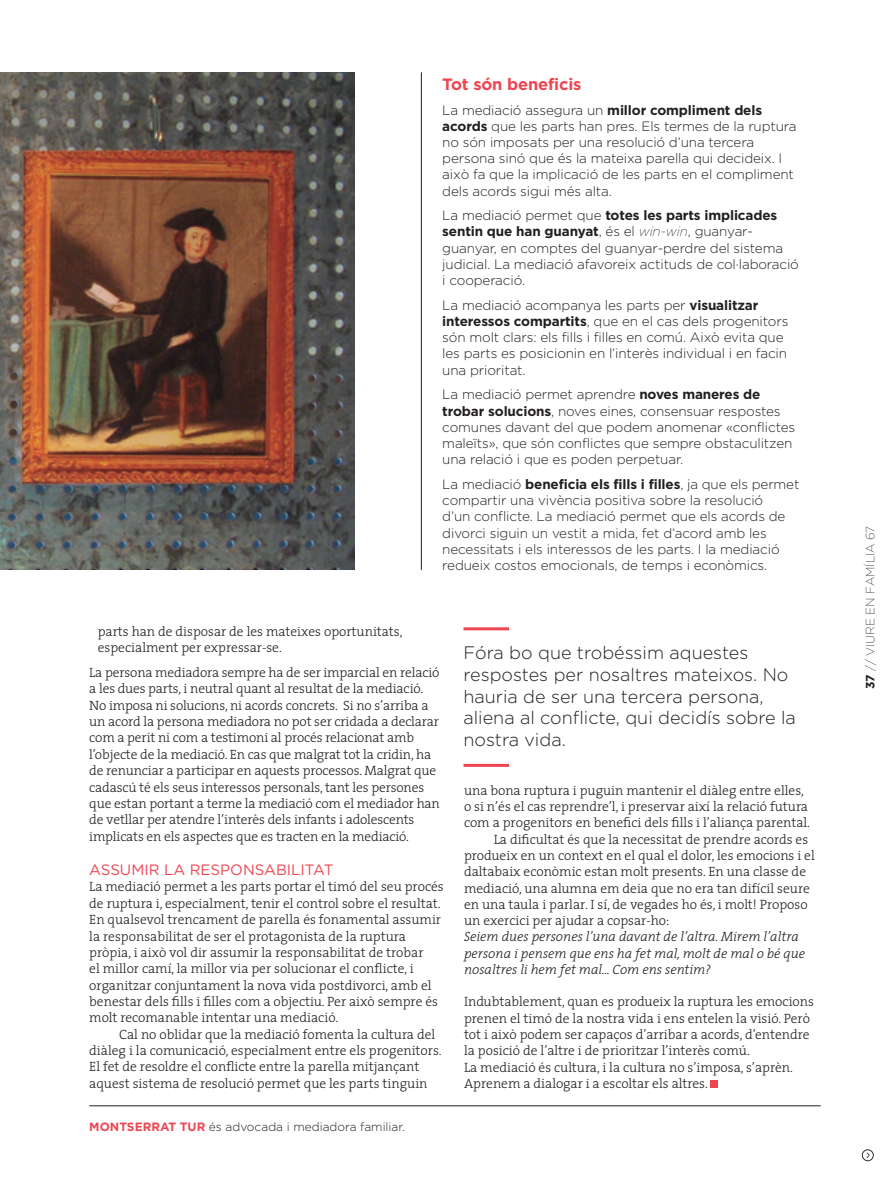
<style>
.page{position:relative;width:893px;height:1191px;background:#fff}
.page>*{position:absolute;margin:0;border:0;box-sizing:border-box;transform-origin:0 0}
.t1{font:300 18px/21.6px "Gotham";color:#231f20}
.t2{font:700 16.5px "Gotham";letter-spacing:-.01em;color:#ee4651}
.t3{font:15px "Gotham";color:#ee4651}
.t4{font:300 13.5px/16.4px "The Serif";color:#231f20}
.t5{font:300 13.5px/16.2px "Gotham";letter-spacing:-.01em;color:#231f20}
.t6{font:italic 300 13.5px/16.2px "The Serif";color:#231f20}
.t7{font:300 12px "Gotham";color:#231f20}
.t8{font:200 12px "Gotham";color:#231f20}
.s1{font-weight:700}
.s2{font-weight:200;font-style:italic}
.s3{font-weight:700;color:#ee4651}
</style>
<div class="page">
<svg style="left:862px;top:1149px;width:12px;height:12px"></svg>
<div style="left:710px;top:1080px;width:8px;height:7px;background:#ee4651"></div>
<hr style="left:421px;top:72px;width:1px;height:498px;background:#231f20">
<hr style="left:89px;top:1105px;width:732px;height:1px;background:#231f20">
<img style="left:0;top:73px;width:354px;height:497px">
<hr style="left:463px;top:627px;width:46px;height:3px;background:#ee4651">
<hr style="left:463px;top:764px;width:46px;height:3px;background:#ee4651">
<p class="t2" style="left:442px;top:74px;width:141px">Tot són beneficis</p>
<p class="t5" style="left:442px;top:101px;width:356px">La mediació assegura un <span class="s1">millor compliment dels acords</span> que les parts han pres. Els termes de la ruptura no són imposats per una resolució d’una tercera persona sinó que és la mateixa parella qui decideix. I això fa que la implicació de les parts en el compliment dels acords sigui més alta.</p>
<p class="t5" style="left:442px;top:207px;width:358px">La mediació permet que <span class="s1">totes les parts implicades sentin que han guanyat</span>, és el <span class="s2">win-win</span>, guanyar&shy;guanyar, en comptes del guanyar-perdre del sistema judicial. La mediació afavoreix actituds de col·laboració i cooperació.</p>
<p class="t5" style="left:442px;top:297px;width:348px">La mediació acompanya les parts per <span class="s1">visualitzar interessos compartits</span>, que en el cas dels progenitors són molt clars: els fills i filles en comú. Això evita que les parts es posicionin en l’interès individual i en facin una prioritat.</p>
<p class="t5" style="left:442px;top:386px;width:354px">La mediació permet aprendre <span class="s1">noves maneres de trobar solucions</span>, noves eines, consensuar respostes comunes davant del que podem anomenar «conflictes maleïts», que són conflictes que sempre obstaculitzen una relació i que es poden perpetuar.</p>
<p class="t5" style="left:442px;top:476px;width:359px">La mediació <span class="s1">beneficia els fills i filles</span>, ja que els permet compartir una vivència positiva sobre la resolució<br>d’un conflicte. La mediació permet que els acords de divorci siguin un vestit a mida, fet d’acord amb les necessitats i els interessos de les parts. I la mediació redueix costos emocionals, de temps i econòmics.</p>
<p class="t4" style="left:98px;top:622px;width:306px">parts han de disposar de les mateixes oportunitats, especialment per expressar-se.</p>
<p class="t4" style="left:89px;top:664px;width:352px">La persona mediadora sempre ha de ser imparcial en relació a les dues parts, i neutral quant al resultat de la mediació.<br>No imposa ni solucions, ni acords concrets. Si no s’arriba a un acord la persona mediadora no pot ser cridada a declarar com a perit ni com a testimoni al procés relacionat amb l’objecte de la mediació. En cas que malgrat tot la cridin, ha de renunciar a participar en aquests processos. Malgrat que cadascú té els seus interessos personals, tant les persones que estan portant a terme la mediació com el mediador han de vetllar per atendre l’interès dels infants i adolescents implicats en els aspectes que es tracten en la mediació.</p>
<p class="t3" style="left:89px;top:861px;width:246px">ASSUMIR LA RESPONSABILITAT</p>
<p class="t4" style="left:89px;top:878px;width:356px">La mediació permet a les parts portar el timó del seu procés de ruptura i, especialment, tenir el control sobre el resultat.<br>En qualsevol trencament de parella és fonamental assumir la responsabilitat de ser el protagonista de la ruptura pròpia, i això vol dir assumir la responsabilitat de trobar<br>el millor camí, la millor via per solucionar el conflicte, i organitzar conjuntament la nova vida postdivorci, amb el benestar dels fills i filles com a objectiu. Per això sempre és molt recomanable intentar una mediació.</p>
<p class="t4" style="left:89px;top:1025px;width:354px;text-indent:30px">Cal no oblidar que la mediació fomenta la cultura del diàleg i la comunicació, especialment entre els progenitors.<br>El fet de resoldre el conflicte entre la parella mitjançant aquest sistema de resolució permet que les parts tinguin</p>
<p class="t7" style="left:89px;top:1120px;width:317px"><span class="s3">MONTSERRAT TUR</span> és advocada i mediadora familiar.</p>
<h1 class="t1" style="left:463px;top:642px;width:334px">Fóra bo que trobéssim aquestes respostes per nosaltres mateixos. No hauria de ser una tercera persona, aliena al conflicte, qui decidís sobre la nostra vida.</h1>
<p class="t4" style="left:464px;top:781px;width:342px">una bona ruptura i puguin mantenir el diàleg entre elles,</p>
<p class="t4" style="left:464px;top:798px;width:346px">o si n’és el cas reprendre’l, i preservar així la relació futura</p>
<p class="t4" style="left:464px;top:814px;width:348px">com a progenitors en benefici dels fills i l’aliança parental.</p>
<p class="t4" style="left:494px;top:830px;width:316px">La dificultat és que la necessitat de prendre acords es</p>
<p class="t4" style="left:464px;top:846px;width:352px">produeix en un context en el qual el dolor, les emocions i el</p>
<p class="t4" style="left:464px;top:863px;width:344px">daltabaix econòmic estan molt presents. En una classe de</p>
<p class="t4" style="left:464px;top:879px;width:347px">mediació, una alumna em deia que no era tan difícil seure</p>
<p class="t4" style="left:464px;top:895px;width:345px">en una taula i parlar. I sí, de vegades ho és, i molt! Proposo</p>
<p class="t4" style="left:464px;top:912px;width:207px">un exercici per ajudar a copsar-ho:</p>
<p class="t6" style="left:464px;top:928px;width:343px">Seiem dues persones l’una davant de l’altra. Mirem l’altra persona i pensem que ens ha fet mal, molt de mal o bé que nosaltres li hem fet mal... Com ens sentim?</p>
<p class="t4" style="left:464px;top:993px;width:351px">Indubtablement, quan es produeix la ruptura les emocions prenen el timó de la nostra vida i ens entelen la visió. Però tot i això podem ser capaços d’arribar a acords, d’entendre la posició de l’altre i de prioritzar l’interès comú.<br>La mediació és cultura, i la cultura no s’imposa, s’aprèn.<br>Aprenem a dialogar i a escoltar els altres.</p>
<p class="t8" style="left:866px;top:689px;width:164px;rotate:-90deg"><span class="s1">37</span> // VIURE EN FAMÍLIA 67</p>
</div>
